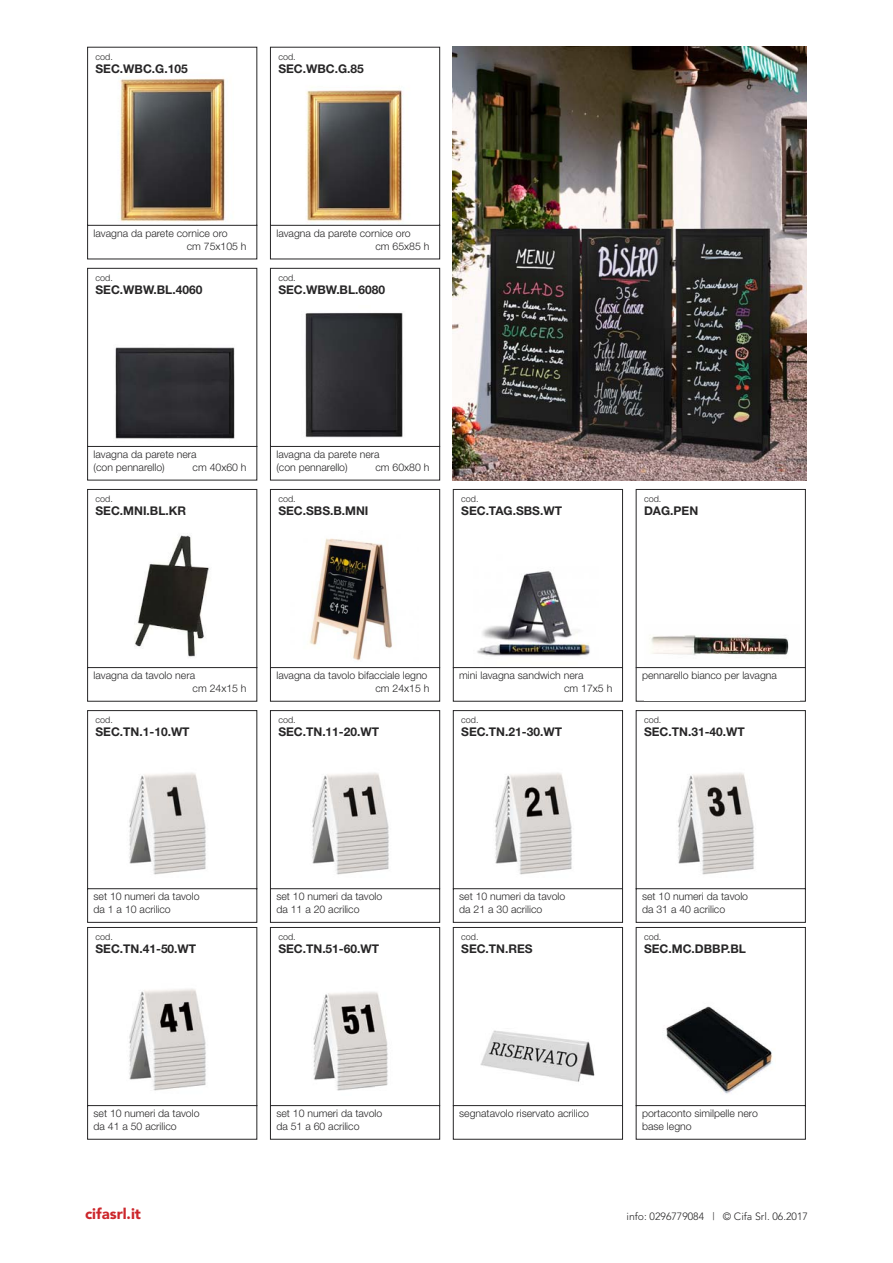
<style>
.page{position:relative;width:893px;height:1263px;background:#fff}
.page>*{position:absolute;margin:0;border:0;box-sizing:border-box;transform-origin:0 0}
.t1{font:900 15px "Avenir";color:#cc262b}
.t2{font:700 12px "Helvetica Neue";color:#272627}
.t3{font:300 10.5px/12.6px "Helvetica Neue";color:#272627}
.t4{font:300 10.5px "Avenir";color:#272627}
.t5{font:300 9px "Helvetica Neue";color:#272627}
</style>
<div class="page">
<svg style="left:87px;top:46px;width:171px;height:214px"></svg>
<svg style="left:269px;top:46px;width:172px;height:214px"></svg>
<svg style="left:87px;top:267px;width:171px;height:214px"></svg>
<svg style="left:269px;top:267px;width:172px;height:214px"></svg>
<svg style="left:87px;top:489px;width:171px;height:213px"></svg>
<svg style="left:269px;top:489px;width:172px;height:213px"></svg>
<svg style="left:452px;top:489px;width:172px;height:213px"></svg>
<div style="left:636px;top:489px;width:170px;height:213px;border:1px solid #272627"></div>
<img style="left:644px;top:635px;width:156px;height:66px">
<hr style="left:636px;top:667px;width:170px;height:1px;background:#272627">
<svg style="left:87px;top:710px;width:171px;height:430px"></svg>
<svg style="left:269px;top:710px;width:172px;height:430px"></svg>
<svg style="left:452px;top:710px;width:172px;height:430px"></svg>
<svg style="left:635px;top:710px;width:171px;height:430px"></svg>
<img style="left:453px;top:47px;width:353px;height:433px">
<p class="t5" style="left:96px;top:53px;width:19px">cod.</p>
<p class="t2" style="left:96px;top:64px;width:94px">SEC.WBC.G.105</p>
<p class="t5" style="left:278px;top:53px;width:19px">cod.</p>
<p class="t2" style="left:278px;top:64px;width:87px">SEC.WBC.G.85</p>
<p class="t3" style="left:187px;top:228px;width:61px;text-indent:-93px">lavagna da parete cornice oro<br>cm 75x105 h</p>
<p class="t3" style="left:375px;top:228px;width:55px;text-indent:-99px">lavagna da parete cornice oro<br>cm 65x85 h</p>
<p class="t5" style="left:96px;top:274px;width:19px">cod.</p>
<p class="t2" style="left:96px;top:285px;width:108px">SEC.WBW.BL.4060</p>
<p class="t5" style="left:278px;top:274px;width:19px">cod.</p>
<p class="t2" style="left:278px;top:285px;width:108px">SEC.WBW.BL.6080</p>
<p class="t3" style="left:94px;top:449px;width:105px">lavagna da parete nera (con pennarello)</p>
<p class="t3" style="left:193px;top:462px;width:55px">cm 40x60 h</p>
<p class="t3" style="left:276px;top:449px;width:105px">lavagna da parete nera (con pennarello)</p>
<p class="t3" style="left:375px;top:462px;width:55px">cm 60x80 h</p>
<p class="t5" style="left:96px;top:496px;width:19px">cod.</p>
<p class="t2" style="left:96px;top:506px;width:92px">SEC.MNI.BL.KR</p>
<p class="t5" style="left:278px;top:496px;width:19px">cod.</p>
<p class="t2" style="left:278px;top:506px;width:92px">SEC.SBS.B.MNI</p>
<p class="t5" style="left:461px;top:496px;width:19px">cod.</p>
<p class="t2" style="left:461px;top:506px;width:102px">SEC.TAG.SBS.WT</p>
<p class="t5" style="left:644px;top:496px;width:19px">cod.</p>
<p class="t2" style="left:644px;top:506px;width:56px">DAG.PEN</p>
<p class="t3" style="left:193px;top:670px;width:55px;text-indent:-99px">lavagna da tavolo nera<br>cm 24x15 h</p>
<p class="t5" style="left:96px;top:717px;width:19px">cod.</p>
<p class="t2" style="left:96px;top:727px;width:96px">SEC.TN.1-10.WT</p>
<p class="t3" style="left:276px;top:670px;width:155px;text-align:right">lavagna da tavolo bifacciale legno cm 24x15 h</p>
<p class="t5" style="left:278px;top:717px;width:19px">cod.</p>
<p class="t2" style="left:278px;top:727px;width:102px">SEC.TN.11-20.WT</p>
<p class="t3" style="left:564px;top:670px;width:50px;text-indent:-105px">mini lavagna sandwich nera<br>cm 17x5 h</p>
<p class="t5" style="left:461px;top:717px;width:19px">cod.</p>
<p class="t2" style="left:461px;top:727px;width:102px">SEC.TN.21-30.WT</p>
<p class="t3" style="left:642px;top:670px;width:136px">pennarello bianco per lavagna</p>
<p class="t5" style="left:644px;top:717px;width:19px">cod.</p>
<p class="t2" style="left:644px;top:727px;width:102px">SEC.TN.31-40.WT</p>
<p class="t3" style="left:94px;top:891px;width:108px">set 10 numeri da tavolo da 1 a 10 acrilico</p>
<p class="t3" style="left:276px;top:891px;width:108px">set 10 numeri da tavolo da 11 a 20 acrilico</p>
<p class="t3" style="left:459px;top:891px;width:108px">set 10 numeri da tavolo da 21 a 30 acrilico</p>
<p class="t3" style="left:642px;top:891px;width:108px">set 10 numeri da tavolo da 31 a 40 acrilico</p>
<p class="t5" style="left:96px;top:934px;width:19px">cod.</p>
<p class="t2" style="left:96px;top:944px;width:102px">SEC.TN.41-50.WT</p>
<p class="t5" style="left:278px;top:934px;width:19px">cod.</p>
<p class="t2" style="left:278px;top:944px;width:102px">SEC.TN.51-60.WT</p>
<p class="t5" style="left:461px;top:934px;width:19px">cod.</p>
<p class="t2" style="left:461px;top:944px;width:73px">SEC.TN.RES</p>
<p class="t5" style="left:644px;top:934px;width:19px">cod.</p>
<p class="t2" style="left:644px;top:944px;width:103px">SEC.MC.DBBP.BL</p>
<p class="t3" style="left:94px;top:1108px;width:108px">set 10 numeri da tavolo da 41 a 50 acrilico</p>
<p class="t3" style="left:276px;top:1108px;width:108px">set 10 numeri da tavolo da 51 a 60 acrilico</p>
<p class="t3" style="left:459px;top:1108px;width:131px">segnatavolo riservato acrilico</p>
<p class="t3" style="left:642px;top:1108px;width:117px">portaconto similpelle nero base legno</p>
<h1 class="t1" style="left:85px;top:1208px;width:58px">cifasrl.it</h1>
<p class="t4" style="left:626px;top:1212px;width:183px">info: 0296779084 | © Cifa Srl. 06.2017</p>
</div>
